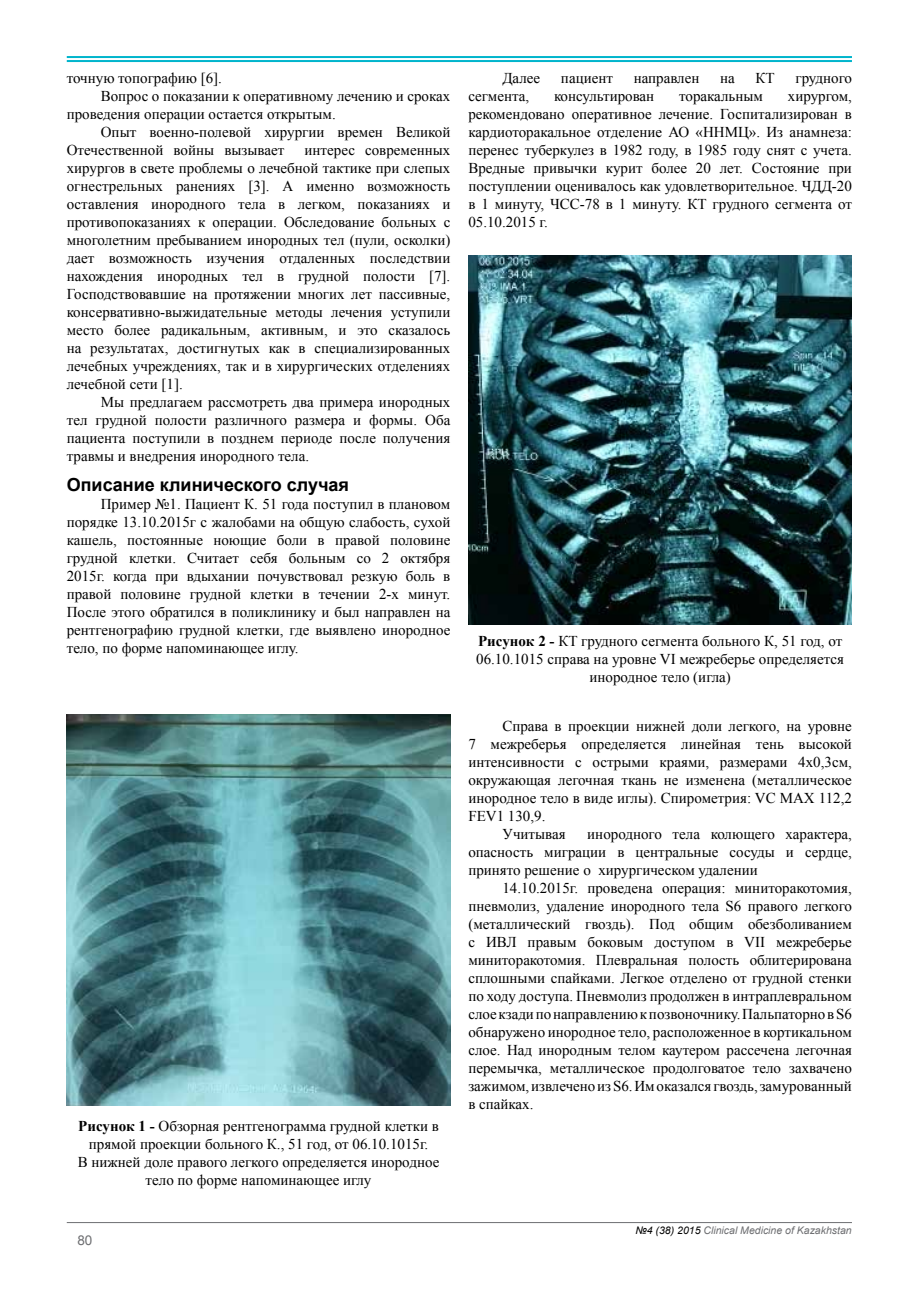
<style>
.page{position:relative;width:906px;height:1289px;background:#fff}
.page>*{position:absolute;margin:0;border:0;box-sizing:border-box;transform-origin:0 0}
.t1{font:700 18px "Arial";color:#000}
.t2{font:15px/18px "Times New Roman";color:#000;text-align:justify}
.t3{font:13.5px "Arial";color:#6d6e71}
.t4{font:italic 10.5px "Arial";color:#6d6e71}
.s1{font-weight:700}
.s2{color:#000}
</style>
<div class="page">
<hr style="left:67px;top:1222px;width:785px;height:1px;background:#6d6e71">
<hr style="left:67px;top:56px;width:785px;height:2px;background:#00b5cc">
<hr style="left:67px;top:60px;width:785px;height:2px;background:#00b5cc">
<img style="left:67px;top:714px;width:383px;height:391px">
<img style="left:468px;top:255px;width:384px;height:369px">
<p class="t2" style="left:67px;top:68px;width:157px">точную топографию [6].</p>
<p class="t2" style="left:101px;top:86px;width:351px">Вопрос о показании к оперативному лечению и сроках</p>
<p class="t2" style="left:67px;top:104px;width:270px">проведения операции остается открытым.</p>
<p class="t2" style="left:101px;top:122px;width:351px">Опыт военно-полевой хирургии времен Великой</p>
<p class="t2" style="left:67px;top:140px;width:219px">Отечественной войны вызывает</p>
<p class="t2" style="left:67px;top:140px;width:385px;text-indent:238px">интерес современных хирургов в свете проблемы о лечебной тактике при слепых огнестрельных ранениях [3]. А именно возможность оставления инородного тела в легком, показаниях и противопоказаниях к операции. Обследование больных с многолетним пребыванием инородных тел (пули, осколки) дает возможность изучения отдаленных последствии нахождения инородных тел в грудной полости [7].<br>Господствовавшие на протяжении многих лет пассивные, консервативно-выжидательные методы лечения уступили место более радикальным, активным, и это сказалось на результатах, достигнутых как в специализированных лечебных учреждениях, так и в хирургических отделениях лечебной сети [1].</p>
<p class="t2" style="left:67px;top:392px;width:385px;text-indent:34px">Мы предлагаем рассмотреть два примера инородных тел грудной полости различного размера и формы. Оба пациента поступили в позднем периоде после получения травмы и внедрения инородного тела.</p>
<p class="t1" style="left:67px;top:472px;width:284px">Описание клинического случая</p>
<p class="t2" style="left:67px;top:495px;width:385px;text-indent:34px">Пример №1. Пациент К. 51 года поступил в плановом порядке 13.10.2015г с жалобами на общую слабость, сухой кашель, постоянные ноющие боли в правой половине грудной клетки. Считает себя больным со 2 октября 2015г. когда при вдыхании почувствовал резкую боль в правой половине грудной клетки в течении 2-х минут.<br>После этого обратился в поликлинику и был направлен на рентгенографию грудной клетки, где выявлено инородное тело, по форме напоминающее иглу.</p>
<p class="t2" style="left:78px;top:1117px;width:363px;text-align:center"><span class="s1">Рисунок 1 -</span> Обзорная рентгенограмма грудной клетки в прямой проекции больного К., 51 год, от 06.10.1015г.<br>В нижней доле правого легкого определяется инородное тело по форме напоминающее иглу</p>
<p class="t3" style="left:77px;top:1231px;width:17px">80</p>
<p class="t2" style="left:502px;top:68px;width:39px">Далее</p>
<p class="t2" style="left:561px;top:68px;width:53px">пациент</p>
<p class="t2" style="left:633px;top:68px;width:67px">направлен</p>
<p class="t2" style="left:720px;top:68px;width:16px">на</p>
<p class="t2" style="left:755px;top:68px;width:21px">КТ</p>
<p class="t2" style="left:795px;top:68px;width:58px">грудного</p>
<p class="t2" style="left:468px;top:86px;width:62px">сегмента,</p>
<p class="t2" style="left:554px;top:86px;width:102px">консультирован</p>
<p class="t2" style="left:679px;top:86px;width:85px">торакальным</p>
<p class="t2" style="left:468px;top:86px;width:385px;text-indent:319px">хирургом, рекомендовано оперативное лечение. Госпитализирован в кардиоторакальное отделение АО «ННМЦ». Из анамнеза: перенес туберкулез в 1982 году, в 1985 году снят с учета.<br>Вредные привычки курит более 20 лет. Состояние при поступлении оценивалось как удовлетворительное. ЧДД-20 в 1 минуту, ЧСС-78 в 1 минуту. КТ грудного сегмента от 05.10.2015 г.</p>
<p class="t2" style="left:476px;top:631px;width:369px;text-align:center"><span class="s1">Рисунок 2 -</span> КТ грудного сегмента больного К, 51 год, от<br>06.10.1015 справа на уровне VI межреберье определяется инородное тело (игла)</p>
<p class="t2" style="left:502px;top:716px;width:351px">Справа в проекции нижней доли легкого, на уровне</p>
<p class="t2" style="left:468px;top:734px;width:385px">7 межреберья определяется линейная тень высокой</p>
<p class="t2" style="left:468px;top:752px;width:385px">интенсивности с острыми краями, размерами 4х0,3см,</p>
<p class="t2" style="left:468px;top:770px;width:385px">окружающая легочная ткань не изменена (металлическое</p>
<p class="t2" style="left:468px;top:788px;width:385px">инородное тело в виде иглы). Спирометрия: VC MAX 112,2</p>
<p class="t2" style="left:468px;top:806px;width:79px">FEV1 130,9.</p>
<p class="t2" style="left:502px;top:824px;width:65px">Учитывая</p>
<p class="t2" style="left:468px;top:824px;width:385px;text-indent:119px">инородного тела колющего характера, опасность миграции в центральные сосуды и сердце, принято решение о хирургическом удалении</p>
<p class="t2" style="left:468px;top:878px;width:385px;text-indent:34px">14.10.2015г. проведена операция: миниторакотомия, пневмолиз, удаление инородного тела S6 правого легкого (металлический гвоздь). Под общим обезболиванием с ИВЛ правым боковым доступом в VII межреберье миниторакотомия. Плевральная полость облитерирована сплошными спайками. Легкое отделено от грудной стенки по ходу доступа. Пневмолиз продолжен в интраплевральном слое кзади по направлению к позвоночнику. Пальпаторно в S6 обнаружено инородное тело, расположенное в кортикальном слое. Над инородным телом каутером рассечена легочная перемычка, металлическое продолговатое тело захвачено зажимом, извлечено из S6. Им оказался гвоздь, замурованный в спайках.</p>
<p class="t4" style="left:635px;top:1223px;width:218px"><span class="s2">№4 (38) 2015</span> Clinical Medicine of Kazakhstan</p>
</div>
